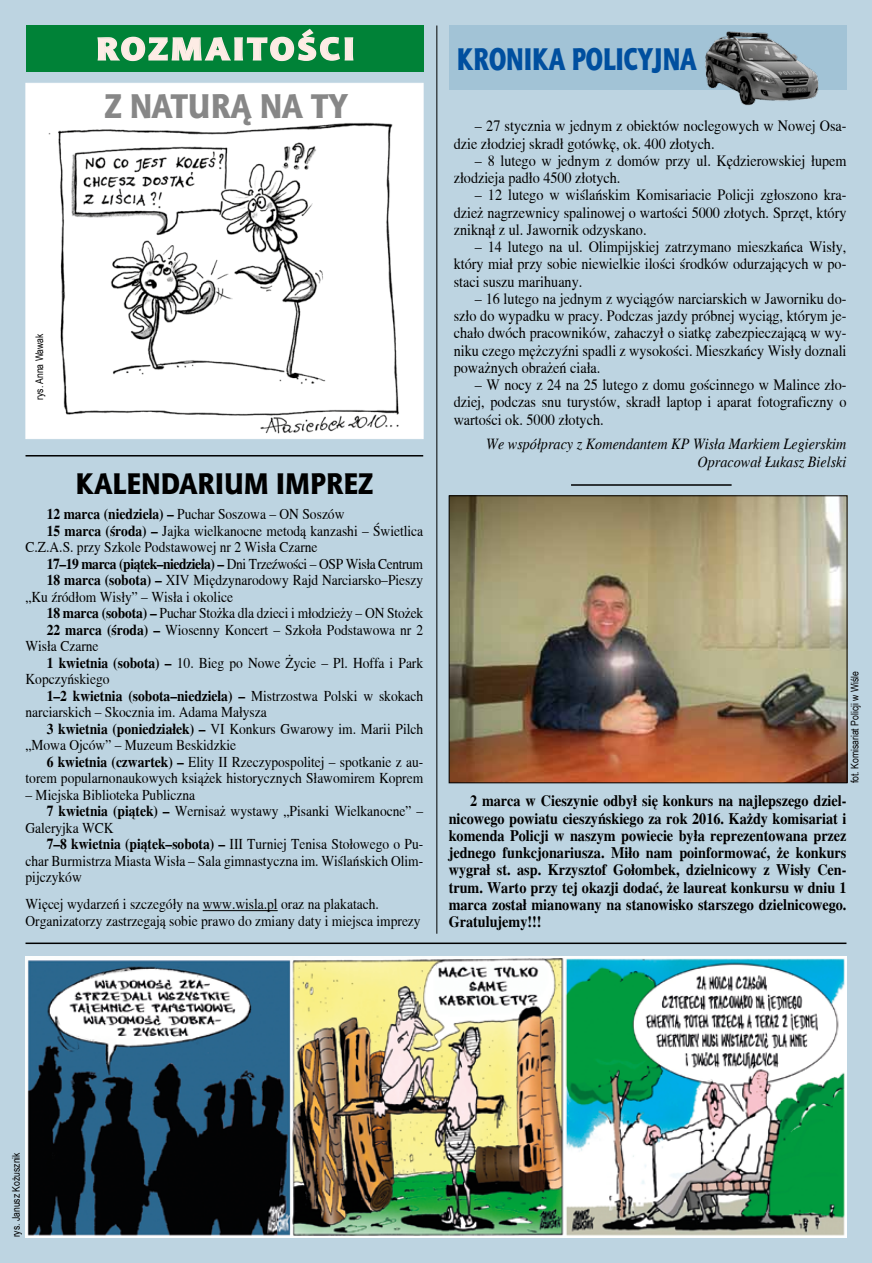
<style>
.page{position:relative;width:872px;height:1263px;background:#bdd4e1}
.page>*{position:absolute;margin:0;border:0;box-sizing:border-box;transform-origin:0 0}
.t1{font:34.5px "Aerton TTEFN Black";color:#878787;scale:.9 1}
.t2{font:31.5px "Aerton Cnd TTEFN Black";color:#004f9f;scale:.96 1}
.t3{font:31.5px "Aerton TTEFN Black";letter-spacing:.09em;color:#fdece5;scale:1.1 1}
.t4{font:30px "Aerton TTEFN Black";color:#000;scale:.9 1}
.t5{font:15.75px/17.2px "Toronto";color:#000;text-align:justify;scale:.9 1}
.t6{font:700 15.75px/17.2px "Toronto";color:#000;text-align:justify;scale:.9 1}
.t7{font:italic 15.75px/17.2px "Toronto";color:#000;text-align:right;scale:.9 1}
.t8{font:15px/16.5px "Toronto";color:#000;scale:.9 1}
.t9{font:700 15px "Toronto";letter-spacing:-.03em;color:#000;scale:.9 1}
.t10{font:700 15px "Toronto";color:#000;scale:.9 1}
.t11{font:10.5px "Arial Narrow";color:#000}
.s1{font-weight:700}
.s2{font-weight:400}
</style>
<div class="page">
<hr style="left:436px;top:26px;width:1px;height:908px;background:#000">
<hr style="left:26px;top:942px;width:820px;height:2px;background:#000">
<div style="left:26px;top:83px;width:397px;height:356px;background:#fff"></div>
<div style="left:27px;top:26px;width:397px;height:46px;background:#008237"></div>
<svg style="left:97px;top:28px;width:257px;height:34px"></svg>
<div style="left:449px;top:26px;width:397px;height:64px;background:#a2c3d6"></div>
<img style="left:705px;top:31px;width:114px;height:75px">
<hr style="left:26px;top:455px;width:397px;height:1px;background:#000">
<img style="left:26px;top:956px;width:820px;height:281px">
<img style="left:48px;top:122px;width:351px;height:312px">
<hr style="left:203px;top:910px;width:75px;height:1px;background:#000">
<img style="left:451px;top:497px;width:394px;height:284px">
<div style="left:449px;top:495px;width:398px;height:288px;border:1px solid #000"></div>
<hr style="left:571px;top:484px;width:160px;height:2px;background:#000">
<h2 class="t3" style="left:96px;top:29px;width:237px">ROZMAITOŚCI</h2>
<h1 class="t1" style="left:104px;top:85px;width:272px">Z NATURĄ NA TY</h1>
<p class="t11" style="left:32px;top:400px;width:68px;rotate:-90deg">rys. Anna Wawak</p>
<h3 class="t4" style="left:76px;top:465px;width:332px">KALENDARIUM IMPREZ</h3>
<p class="t8" style="left:47px;top:506px;width:332px"><span class="s1">12 marca (niedziela) –</span> Puchar Soszowa – ON Soszów</p>
<p class="t8" style="left:47px;top:522px;width:420px"><span class="s1">15 marca (środa) –</span> Jajka wielkanocne metodą kanzashi – Świetlica</p>
<p class="t8" style="left:26px;top:539px;width:326px">C.Z.A.S. przy Szkole Podstawowej nr 2 Wisła Czarne</p>
<p class="t9" style="left:47px;top:555px;width:419px">17–19 marca (piątek–niedziela) – <span class="s2">Dni Trzeźwości – OSP Wisła Centrum</span></p>
<p class="t8" style="left:47px;top:572px;width:420px"><span class="s1">18 marca (sobota) –</span> XIV Międzynarodowy Rajd Narciarsko–Pieszy</p>
<p class="t8" style="left:26px;top:588px;width:232px">„Ku źródłom Wisły” – Wisła i okolice</p>
<p class="t8" style="left:47px;top:605px;width:420px"><span class="s1">18 marca (sobota) –</span> Puchar Stożka dla dzieci i młodzieży – ON Stożek</p>
<p class="t8" style="left:47px;top:621px;width:420px"><span class="s1">22 marca (środa) –</span> Wiosenny Koncert – Szkoła Podstawowa nr 2</p>
<p class="t8" style="left:26px;top:638px;width:83px">Wisła Czarne</p>
<p class="t8" style="left:47px;top:654px;width:420px"><span class="s1">1 kwietnia (sobota) –</span> 10. Bieg po Nowe Życie – Pl. Hoffa i Park</p>
<p class="t8" style="left:26px;top:671px;width:95px">Kopczyńskiego</p>
<p class="t10" style="left:47px;top:687px;width:420px">1–2 kwietnia (sobota–niedziela) – <span class="s2">Mistrzostwa Polski w skokach</span></p>
<p class="t8" style="left:26px;top:704px;width:269px">narciarskich – Skocznia im. Adama Małysza</p>
<p class="t8" style="left:47px;top:720px;width:420px"><span class="s1">3 kwietnia (poniedziałek) –</span> VI Konkurs Gwarowy im. Marii Pilch</p>
<p class="t8" style="left:26px;top:737px;width:235px">„Mowa Ojców” – Muzeum Beskidzkie</p>
<p class="t8" style="left:47px;top:753px;width:420px"><span class="s1">6 kwietnia (czwartek) –</span> Elity II Rzeczypospolitej – spotkanie z au-</p>
<p class="t8" style="left:26px;top:770px;width:443px">torem popularnonaukowych książek historycznych Sławomirem Koprem</p>
<p class="t8" style="left:26px;top:786px;width:190px">– Miejska Biblioteka Publiczna</p>
<p class="t8" style="left:47px;top:803px;width:420px"><span class="s1">7 kwietnia (piątek) –</span> Wernisaż wystawy „Pisanki Wielkanocne” –</p>
<p class="t8" style="left:26px;top:819px;width:99px">Galeryjka WCK</p>
<p class="t8" style="left:47px;top:836px;width:420px"><span class="s1">7–8 kwietnia (piątek–sobota) –</span> III Turniej Tenisa Stołowego o Pu-</p>
<p class="t8" style="left:26px;top:852px;width:443px">char Burmistrza Miasta Wisła – Sala gimnastyczna im. Wiślańskich Olim-</p>
<p class="t8" style="left:26px;top:869px;width:64px">pijczyków</p>
<p class="t8" style="left:26px;top:896px;width:440px">Więcej wydarzeń i szczegóły na www.wisla.pl oraz na plakatach.<br>Organizatorzy zastrzegają sobie prawo do zmiany daty i miejsca imprezy</p>
<h2 class="t2" style="left:457px;top:39px;width:251px">KRONIKA POLICYJNA</h2>
<p class="t5" style="left:454px;top:117px;width:438px;text-indent:21px">– 27 stycznia w jednym z obiektów noclegowych w Nowej Osa&shy;dzie złodziej skradł gotówkę, ok. 400 złotych.</p>
<p class="t5" style="left:454px;top:152px;width:438px;text-indent:21px">– 8 lutego w jednym z domów przy ul. Kędzierowskiej łupem złodzieja padło 4500 złotych.</p>
<p class="t5" style="left:454px;top:186px;width:438px;text-indent:21px">– 12 lutego w wiślańskim Komisariacie Policji zgłoszono kra&shy;dzież nagrzewnicy spalinowej o wartości 5000 złotych. Sprzęt, który zniknął z ul. Jawornik odzyskano.</p>
<p class="t5" style="left:454px;top:238px;width:438px;text-indent:21px">– 14 lutego na ul. Olimpijskiej zatrzymano mieszkańca Wisły, który miał przy sobie niewielkie ilości środków odurzających w po&shy;staci suszu marihuany.</p>
<p class="t5" style="left:454px;top:290px;width:438px;text-indent:21px">– 16 lutego na jednym z wyciągów narciarskich w Jaworniku do&shy;szło do wypadku w pracy. Podczas jazdy próbnej wyciąg, którym je&shy;chało dwóch pracowników, zahaczył o siatkę zabezpieczającą w wy&shy;niku czego mężczyźni spadli z wysokości. Mieszkańcy Wisły doznali poważnych obrażeń ciała.</p>
<p class="t5" style="left:454px;top:376px;width:438px;text-indent:21px">– W nocy z 24 na 25 lutego z domu gościnnego w Malince zło&shy;dziej, podczas snu turystów, skradł laptop i aparat fotograficzny o wartości ok. 5000 złotych.</p>
<p class="t7" style="left:486px;top:435px;width:402px">We współpracy z Komendantem KP Wisła Markiem Legierskim<br>Opracował Łukasz Bielski</p>
<p class="t11" style="left:847px;top:783px;width:113px;rotate:-90deg">fot. Komisariat Policji w Wiśle</p>
<p class="t6" style="left:449px;top:792px;width:443px;text-indent:21px">2 marca w Cieszynie odbył się konkurs na najlepszego dziel&shy;nicowego powiatu cieszyńskiego za rok 2016. Każdy komisariat i komenda Policji w naszym powiecie była reprezentowana przez jednego funkcjonariusza. Miło nam poinformować, że konkurs wygrał st. asp. Krzysztof Gołombek, dzielnicowy z Wisły Cen&shy;trum. Warto przy tej okazji dodać, że laureat konkursu w dniu 1 marca został mianowany na stanowisko starszego dzielnicowego.<br>Gratulujemy!!!</p>
<p class="t11" style="left:8px;top:1237px;width:87px;rotate:-90deg">rys. Janusz Kożusznik</p>
</div>
